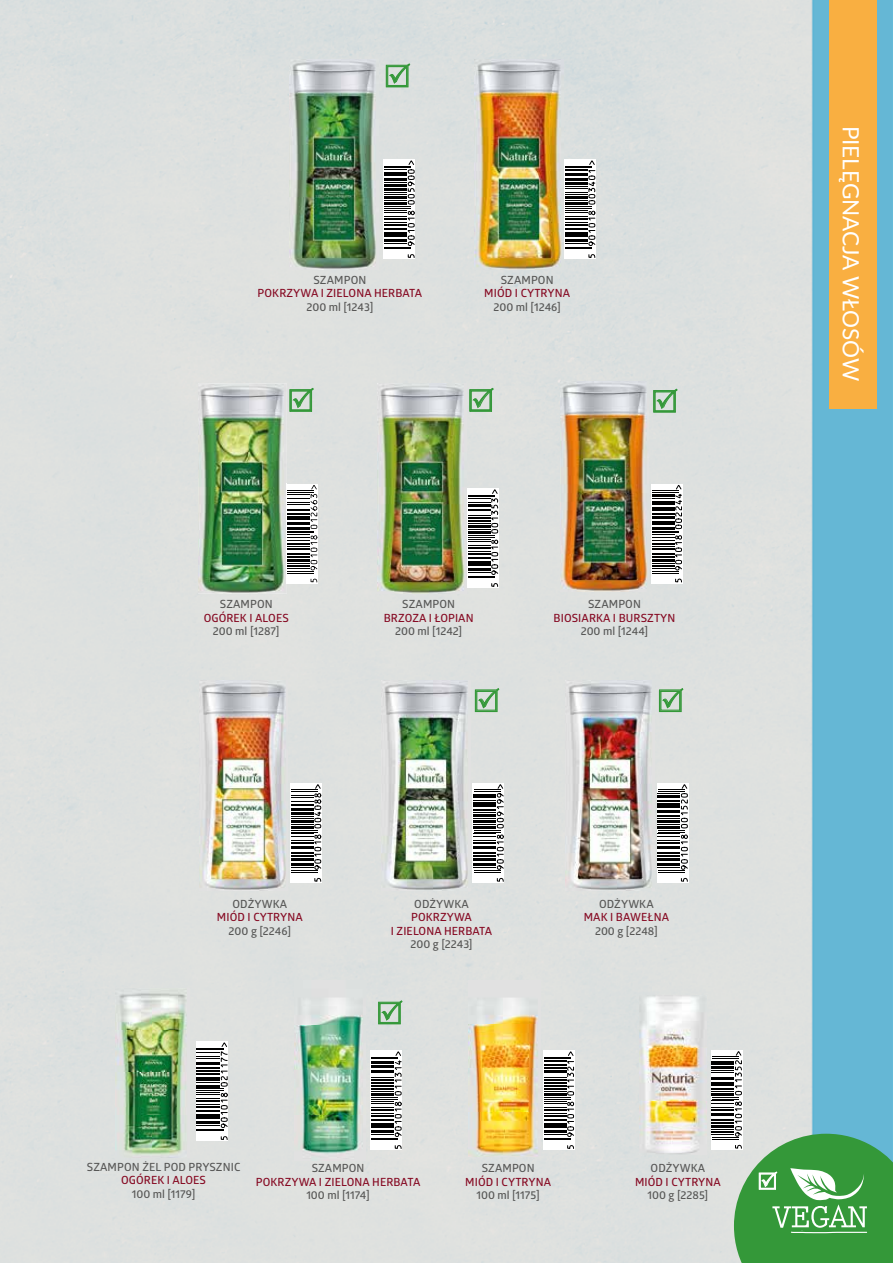
<style>
.page{position:relative;width:893px;height:1263px;background:#fff}
.page>*{position:absolute;margin:0;border:0;box-sizing:border-box;transform-origin:0 0}
.t1{font:22.5px "Lato";color:#fff}
.t2{font:600 11.25px "Glober";letter-spacing:.01em;color:#575756}
.t3{font:600 11.25px/13.5px "Glober";letter-spacing:.01em;color:#860a23;text-align:center}
</style>
<div class="page">
<img style="left:0;top:0;width:893px;height:1263px">
<div style="left:829px;top:0;width:48px;height:408px;background:#f9af41"></div>
<svg style="left:657px;top:783px;width:31px;height:100px"></svg>
<svg style="left:658px;top:784px;width:30px;height:98px"></svg>
<div style="left:290px;top:783px;width:32px;height:100px;background:#fff"></div>
<svg style="left:291px;top:784px;width:31px;height:98px"></svg>
<svg style="left:473px;top:783px;width:31px;height:100px"></svg>
<svg style="left:474px;top:784px;width:30px;height:98px"></svg>
<img style="left:639px;top:995px;width:67px;height:159px">
<svg style="left:711px;top:1050px;width:31px;height:100px"></svg>
<img style="left:294px;top:981px;width:72px;height:179px">
<img style="left:469px;top:980px;width:71px;height:176px">
<div style="left:371px;top:1050px;width:31px;height:100px;background:#fff"></div>
<svg style="left:371px;top:1051px;width:31px;height:98px"></svg>
<div style="left:543px;top:1050px;width:32px;height:100px;background:#fff"></div>
<svg style="left:544px;top:1051px;width:31px;height:98px"></svg>
<img style="left:381px;top:680px;width:89px;height:210px">
<img style="left:199px;top:680px;width:89px;height:210px">
<img style="left:566px;top:680px;width:88px;height:210px">
<div style="left:564px;top:159px;width:32px;height:100px;background:#fff"></div>
<svg style="left:565px;top:160px;width:31px;height:98px"></svg>
<img style="left:475px;top:59px;width:88px;height:210px">
<div style="left:384px;top:159px;width:31px;height:100px;background:#fff"></div>
<svg style="left:384px;top:160px;width:31px;height:98px"></svg>
<img style="left:290px;top:59px;width:88px;height:210px">
<img style="left:115px;top:988px;width:74px;height:170px">
<div style="left:197px;top:1041px;width:31px;height:100px;background:#fff"></div>
<svg style="left:197px;top:1042px;width:31px;height:98px"></svg>
<div style="left:467px;top:488px;width:32px;height:100px;background:#fff"></div>
<svg style="left:468px;top:489px;width:31px;height:98px"></svg>
<img style="left:378px;top:384px;width:88px;height:210px">
<div style="left:651px;top:484px;width:31px;height:99px;background:#fff"></div>
<svg style="left:652px;top:485px;width:30px;height:98px"></svg>
<img style="left:560px;top:381px;width:89px;height:210px">
<svg style="left:287px;top:484px;width:31px;height:99px"></svg>
<svg style="left:287px;top:485px;width:30px;height:97px"></svg>
<img style="left:198px;top:384px;width:89px;height:210px">
<img style="left:286px;top:484px;width:1px;height:99px">
<svg style="left:712px;top:1051px;width:181px;height:212px;background:#7ab591"></svg>
<svg style="left:379px;top:1000px;width:23px;height:24px"></svg>
<svg style="left:659px;top:688px;width:24px;height:23px"></svg>
<svg style="left:470px;top:388px;width:23px;height:23px"></svg>
<svg style="left:654px;top:389px;width:23px;height:23px"></svg>
<svg style="left:475px;top:688px;width:24px;height:23px"></svg>
<svg style="left:386px;top:64px;width:24px;height:23px"></svg>
<svg style="left:290px;top:388px;width:23px;height:23px"></svg>
<p class="t2" style="left:313px;top:272px;width:54px">SZAMPON</p>
<p class="t3" style="left:258px;top:286px;width:166px">POKRZYWA I ZIELONA HERBATA</p>
<p class="t2" style="left:306px;top:299px;width:68px">200 ml [1243]</p>
<p class="t2" style="left:501px;top:272px;width:54px">SZAMPON</p>
<p class="t3" style="left:484px;top:286px;width:87px">MIÓD I CYTRYNA</p>
<p class="t2" style="left:493px;top:299px;width:69px">200 ml [1246]</p>
<p class="t2" style="left:220px;top:596px;width:54px">SZAMPON</p>
<p class="t3" style="left:204px;top:611px;width:87px">OGÓREK I ALOES</p>
<p class="t2" style="left:213px;top:623px;width:68px">200 ml [1287]</p>
<p class="t2" style="left:402px;top:596px;width:54px">SZAMPON</p>
<p class="t3" style="left:384px;top:611px;width:91px">BRZOZA I ŁOPIAN</p>
<p class="t2" style="left:395px;top:623px;width:69px">200 ml [1242]</p>
<p class="t2" style="left:588px;top:596px;width:54px">SZAMPON</p>
<p class="t3" style="left:554px;top:611px;width:123px">BIOSIARKA I BURSZTYN</p>
<p class="t2" style="left:581px;top:623px;width:69px">200 ml [1244]</p>
<p class="t2" style="left:233px;top:896px;width:56px">ODŻYWKA</p>
<p class="t3" style="left:217px;top:910px;width:87px">MIÓD I CYTRYNA</p>
<p class="t2" style="left:229px;top:923px;width:64px">200 g [2246]</p>
<p class="t2" style="left:414px;top:896px;width:56px">ODŻYWKA</p>
<p class="t3" style="left:391px;top:910px;width:103px">POKRZYWA<br>I ZIELONA HERBATA</p>
<p class="t2" style="left:410px;top:936px;width:64px">200 g [2243]</p>
<p class="t2" style="left:599px;top:896px;width:56px">ODŻYWKA</p>
<p class="t3" style="left:584px;top:910px;width:87px">MAK I BAWEŁNA</p>
<p class="t2" style="left:595px;top:923px;width:64px">200 g [2248]</p>
<p class="t2" style="left:87px;top:1159px;width:155px">SZAMPON ŻEL POD PRYSZNIC</p>
<p class="t3" style="left:121px;top:1173px;width:86px">OGÓREK I ALOES</p>
<p class="t2" style="left:132px;top:1186px;width:65px">100 ml [1179]</p>
<p class="t2" style="left:312px;top:1160px;width:54px">SZAMPON</p>
<p class="t3" style="left:256px;top:1174px;width:166px">POKRZYWA I ZIELONA HERBATA</p>
<p class="t2" style="left:306px;top:1187px;width:65px">100 ml [1174]</p>
<p class="t2" style="left:482px;top:1160px;width:54px">SZAMPON</p>
<p class="t3" style="left:465px;top:1174px;width:87px">MIÓD I CYTRYNA</p>
<p class="t2" style="left:476px;top:1187px;width:65px">100 ml [1175]</p>
<p class="t2" style="left:651px;top:1160px;width:56px">ODŻYWKA</p>
<p class="t3" style="left:635px;top:1174px;width:87px">MIÓD I CYTRYNA</p>
<p class="t2" style="left:647px;top:1187px;width:62px">100 g [2285]</p>
<h1 class="t1" style="left:867px;top:125px;width:257px;rotate:90deg">PIELĘGNACJA WŁOSÓW</h1>
</div>
